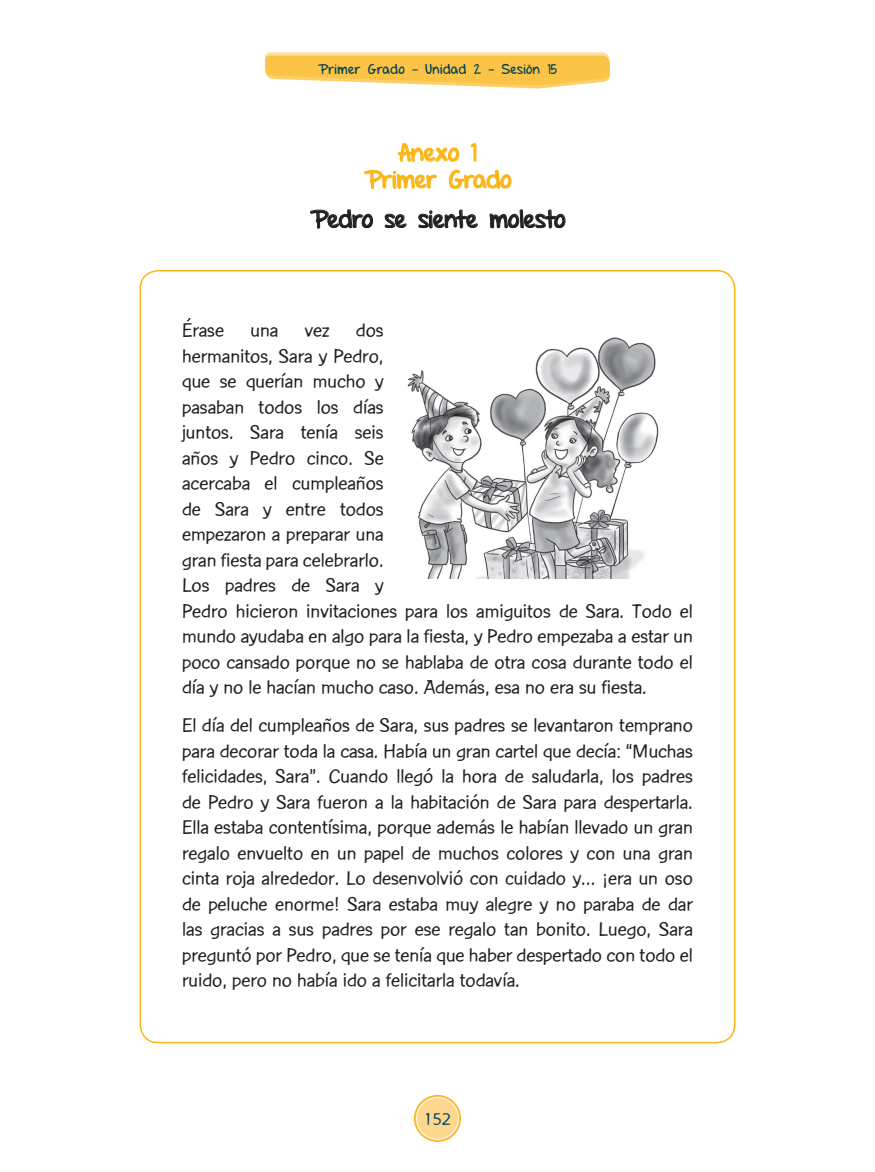
<style>
.page{position:relative;width:875px;height:1172px;background:#fff}
.page>*{position:absolute;margin:0;border:0;box-sizing:border-box;transform-origin:0 0}
.t1{font:24px "Set Firetothe Rain";color:#231f20}
.t2{font:24px/26.7px "Set Firetothe Rain";color:#fbb515;text-align:center}
.t3{font:21px/25.5px "Con Brush Reg";color:#231f20}
.t4{font:18px "Con Brush Reg";color:#004157}
.t5{font:13.5px "Set Firetothe Rain";letter-spacing:.025em;color:#004157}
</style>
<div class="page">
<img style="left:407px;top:337px;width:252px;height:242px">
<svg style="left:364px;top:143px;width:147px;height:47px"></svg>
<svg style="left:310px;top:209px;width:63px;height:20px"></svg>
<svg style="left:384px;top:213px;width:23px;height:15px"></svg>
<svg style="left:418px;top:210px;width:60px;height:19px"></svg>
<svg style="left:489px;top:209px;width:76px;height:20px"></svg>
<svg style="left:414px;top:1095px;width:46px;height:46px"></svg>
<div style="left:414px;top:1095px;width:46px;height:47px;border:1px solid #fbb515;border-radius:50%"></div>
<div style="left:416px;top:1097px;width:42px;height:42px;background:#fed78f;border-radius:50%"></div>
<div style="left:416px;top:1097px;width:42px;height:42px;border:1px solid #fff;border-radius:50%"></div>
<svg style="left:265px;top:52px;width:344px;height:37px;background:#fbd06d"></svg>
<p class="t5" style="left:318px;top:61px;width:240px">Primer Grado - Unidad 2 - Sesión 15</p>
<p class="t2" style="left:363px;top:142px;width:149px">Anexo 1<br>Primer Grado</p>
<p class="t1" style="left:309px;top:205px;width:257px">Pedro se siente molesto</p>
<p class="t3" style="left:182px;top:317px;width:43px">Érase</p>
<p class="t3" style="left:250px;top:317px;width:29px">una</p>
<p class="t3" style="left:305px;top:317px;width:26px">vez</p>
<p class="t3" style="left:182px;top:317px;width:512px;text-indent:174px">dos<br>hermanitos, Sara y Pedro,<br>que se querían mucho y<br>pasaban todos los días<br>juntos. Sara tenía seis<br>años y Pedro cinco. Se<br>acercaba el cumpleaños<br>de Sara y entre todos<br>empezaron a preparar una<br>gran fiesta para celebrarlo.<br>Los padres de Sara y<br>Pedro hicieron invitaciones para los amiguitos de Sara. Todo el mundo ayudaba en algo para la fiesta, y Pedro empezaba a estar un poco cansado porque no se hablaba de otra cosa durante todo el día y no le hacían mucho caso. Además, esa no era su fiesta.</p>
<p class="t3" style="left:182px;top:712px;width:512px;text-align:justify">El día del cumpleaños de Sara, sus padres se levantaron temprano para decorar toda la casa. Había un gran cartel que decía: “Muchas felicidades, Sara”. Cuando llegó la hora de saludarla, los padres de Pedro y Sara fueron a la habitación de Sara para despertarla.<br>Ella estaba contentísima, porque además le habían llevado un gran regalo envuelto en un papel de muchos colores y con una gran cinta roja alrededor. Lo desenvolvió con cuidado y… ¡era un oso de peluche enorme! Sara estaba muy alegre y no paraba de dar las gracias a sus padres por ese regalo tan bonito. Luego, Sara preguntó por Pedro, que se tenía que haber despertado con todo el ruido, pero no había ido a felicitarla todavía.</p>
<p class="t4" style="left:423px;top:1108px;width:29px">152</p>
</div>
